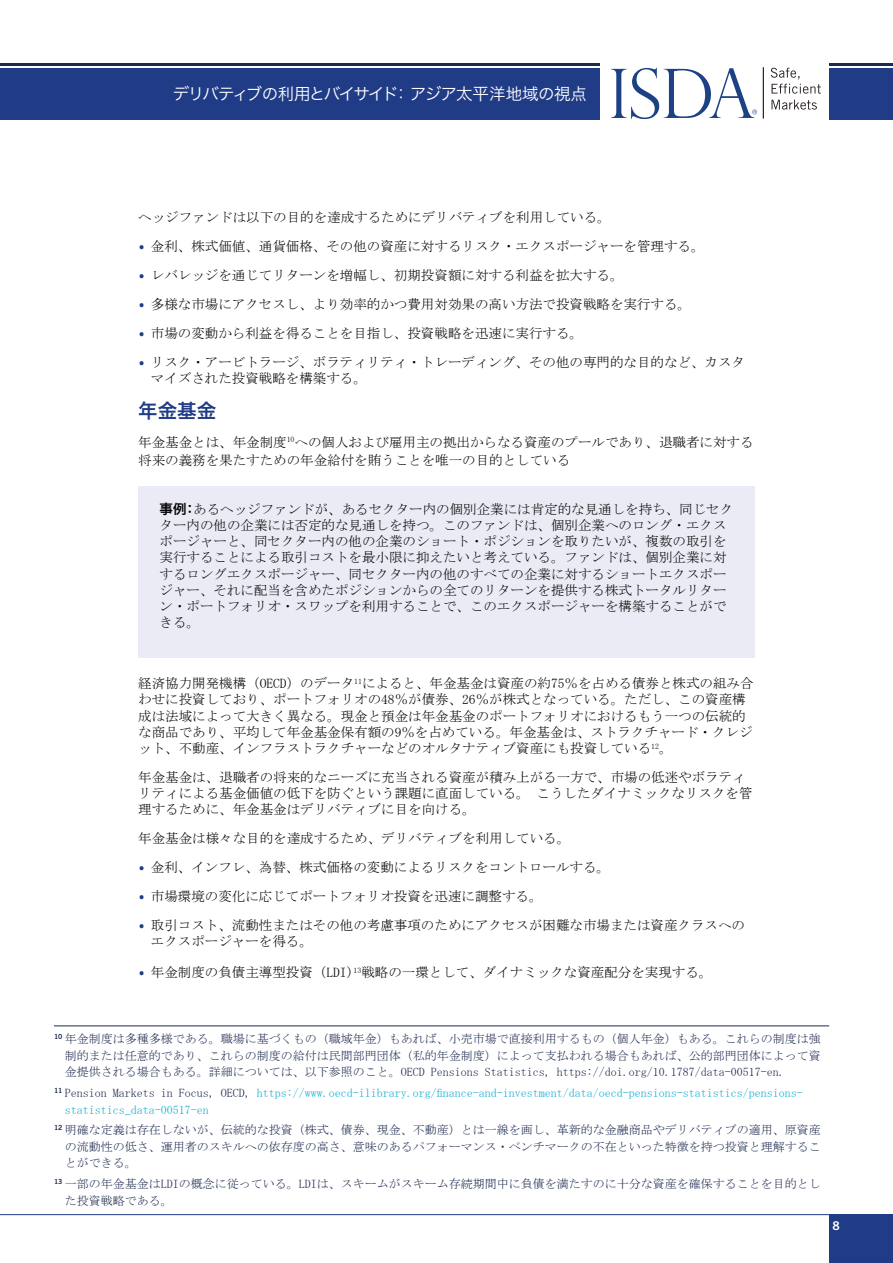
<style>
.page{position:relative;width:893px;height:1263px;background:#fff}
.page>*{position:absolute;margin:0;border:0;box-sizing:border-box;transform-origin:0 0}
.t1{font:19.5px "Hiragino Sans GB W6";color:#203c86}
.t2{font:16.5px "Hiragino Sans W3";letter-spacing:-.055em;color:#fff}
.t3{font:13.5px/16.2px "MS Mincho";color:#000}
.t4{font:12px/16.5px "MS Mincho";color:#1d2a4f;text-align:justify}
.t5{font:12px/16.5px "MS Mincho";color:#0caed3}
.t6{font:12px "Trade Gothic LT Std Bd 2";color:#fff}
.s1{font-family:"Gotham Narrow";font-size:16.5px;color:#203c86}
.s2{font-family:"Hira Kaku Pro W6"}
.s3{color:#1d2a4f}
</style>
<div class="page">
<div style="left:0;top:68px;width:600px;height:51px;background:#203c86"></div>
<div style="left:829px;top:68px;width:64px;height:51px;background:#203c86"></div>
<hr style="left:0;top:64px;width:600px;height:2px;background:#1d2a4f">
<hr style="left:829px;top:64px;width:64px;height:2px;background:#1d2a4f">
<div style="left:829px;top:1214px;width:64px;height:49px;background:#203c86"></div>
<svg style="left:771px;top:68px;width:50px;height:26px"></svg>
<svg style="left:771px;top:100px;width:46px;height:10px"></svg>
<hr style="left:763px;top:67px;width:1px;height:51px;background:#2b2422">
<svg style="left:611px;top:68px;width:146px;height:51px"></svg>
<hr style="left:0;top:1214px;width:829px;height:1px;background:#203c86">
<hr style="left:54px;top:1025px;width:775px;height:1px;background:#1d2a4f">
<div style="left:138px;top:486px;width:617px;height:171px;background:#ebebf5"></div>
<p class="t2" style="left:173px;top:79px;width:416px">デリバティブの利用とバイサイド： アジア太平洋地域の視点</p>
<p class="t3" style="left:138px;top:209px;width:474px">ヘッジファンドは以下の目的を達成するためにデリバティブを利用している。</p>
<p class="t3" style="left:138px;top:238px;width:568px"><span class="s1">•</span> 金利、株式価値、通貨価格、その他の資産に対するリスク・エクスポージャーを管理する。</p>
<p class="t3" style="left:138px;top:267px;width:487px"><span class="s1">•</span> レバレッジを通じてリターンを増幅し、初期投資額に対する利益を拡大する。</p>
<p class="t3" style="left:138px;top:296px;width:554px"><span class="s1">•</span> 多様な市場にアクセスし、より効率的かつ費用対効果の高い方法で投資戦略を実行する。</p>
<p class="t3" style="left:138px;top:325px;width:446px"><span class="s1">•</span> 市場の変動から利益を得ることを目指し、投資戦略を迅速に実行する。</p>
<p class="t3" style="left:151px;top:354px;width:596px;text-indent:-13px"><span class="s1">•</span> リスク・アービトラージ、ボラティリティ・トレーディング、その他の専門的な目的など、カスタマイズされた投資戦略を構築する。</p>
<h1 class="t1" style="left:138px;top:398px;width:80px">年金基金</h1>
<p class="t3" style="left:138px;top:433px;width:617px;line-height:18px">年金基金とは、年金制度<sup>10</sup>への個人および雇用主の拠出からなる資産のプールであり、退職者に対する将来の義務を果たすための年金給付を賄うことを唯一の目的としている</p>
<p class="t3" style="left:159px;top:501px;width:575px"><span class="s2">事例：</span>あるヘッジファンドが、あるセクター内の個別企業には肯定的な見通しを持ち、同じセクター内の他の企業には否定的な見通しを持つ。このファンドは、個別企業へのロング・エクスポージャーと、同セクター内の他の企業のショート・ポジションを取りたいが、複数の取引を実行することによる取引コストを最小限に抑えたいと考えている。ファンドは、個別企業に対するロングエクスポージャー、同セクター内の他のすべての企業に対するショートエクスポージャー、それに配当を含めたポジションからの全てのリターンを提供する株式トータルリターン・ポートフォリオ・スワップを利用することで、このエクスポージャーを構築することができる。</p>
<p class="t3" style="left:138px;top:675px;width:617px">経済協力開発機構（OECD）のデータ<sup>11</sup>によると、年金基金は資産の約75％を占める債券と株式の組み合わせに投資しており、ポートフォリオの48％が債券、26％が株式となっている。ただし、この資産構成は法域によって大きく異なる。現金と預金は年金基金のポートフォリオにおけるもう一つの伝統的な商品であり、平均して年金基金保有額の9％を占めている。年金基金は、ストラクチャード・クレジット、不動産、インフラストラクチャーなどのオルタナティブ資産にも投資している<sup>12</sup>。</p>
<p class="t3" style="left:138px;top:769px;width:616px">年金基金は、退職者の将来的なニーズに充当される資産が積み上がる一方で、市場の低迷やボラティリティによる基金価値の低下を防ぐという課題に直面している。 こうしたダイナミックなリスクを管理するために、年金基金はデリバティブに目を向ける。</p>
<p class="t3" style="left:138px;top:830px;width:433px">年金基金は様々な目的を達成するため、デリバティブを利用している。</p>
<p class="t3" style="left:138px;top:859px;width:473px"><span class="s1">•</span> 金利、インフレ、為替、株式価格の変動によるリスクをコントロールする。</p>
<p class="t3" style="left:138px;top:888px;width:406px"><span class="s1">•</span> 市場環境の変化に応じてポートフォリオ投資を迅速に調整する。</p>
<p class="t3" style="left:151px;top:917px;width:596px;text-indent:-13px"><span class="s1">•</span> 取引コスト、流動性またはその他の考慮事項のためにアクセスが困難な市場または資産クラスへのエクスポージャーを得る。</p>
<p class="t3" style="left:138px;top:964px;width:576px"><span class="s1">•</span> 年金制度の負債主導型投資（LDI)<sup>13</sup>戦略の一環として、ダイナミックな資産配分を実現する。</p>
<p class="t4" style="left:65px;top:1031px;width:758px;text-indent:-11px"><sup>10</sup> 年金制度は多種多様である。職場に基づくもの（職域年金）もあれば、小売市場で直接利用するもの（個人年金）もある。これらの制度は強制的または任意的であり、これらの制度の給付は民間部門団体（私的年金制度）によって支払われる場合もあれば、公的部門団体によって資金提供される場合もある。詳細については、以下参照のこと。OECD Pensions Statistics, https://doi.org/10.1787/data-00517-en.</p>
<p class="t5" style="left:65px;top:1084px;width:740px;text-indent:-11px"><sup>11</sup> <span class="s3">Pension Markets in Focus, OECD,</span> https://www.oecd-ilibrary.org/finance-and-investment/data/oecd-pensions-statistics/pensions&shy;statistics_data-00517-en</p>
<p class="t4" style="left:65px;top:1122px;width:758px;text-indent:-11px"><sup>12</sup> 明確な定義は存在しないが、伝統的な投資（株式、債券、現金、不動産）とは一線を画し、革新的な金融商品やデリバティブの適用、原資産の流動性の低さ、運用者のスキルへの依存度の高さ、意味のあるパフォーマンス・ベンチマークの不在といった特徴を持つ投資と理解することができる。</p>
<p class="t4" style="left:65px;top:1175px;width:758px;text-indent:-11px"><sup>13</sup> 一部の年金基金はLDIの概念に従っている。LDIは、スキームがスキーム存続期間中に負債を満たすのに十分な資産を確保することを目的とした投資戦略である。</p>
<p class="t6" style="left:833px;top:1218px;width:9px">8</p>
</div>
